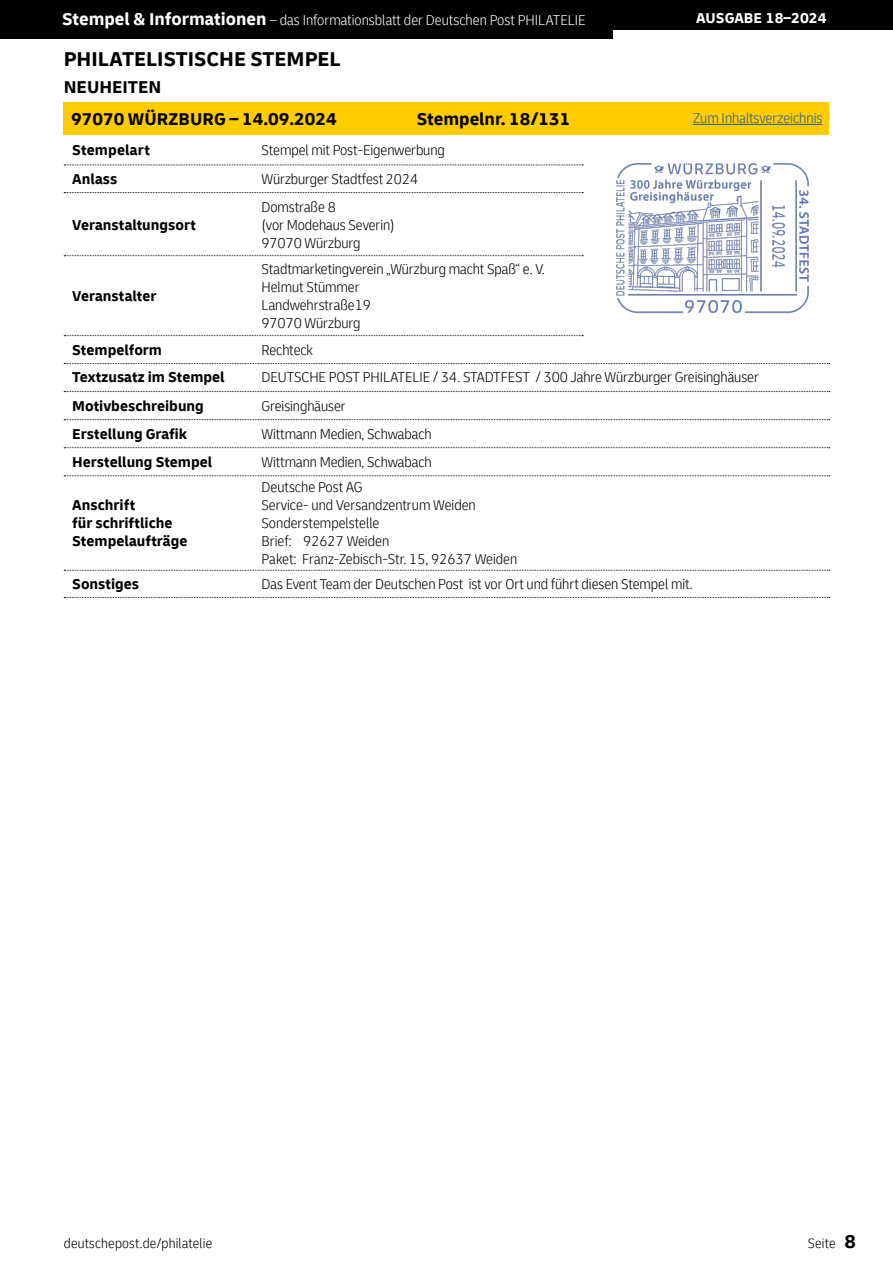
<style>
.page{position:relative;width:893px;height:1263px;background:#fff}
.page>*{position:absolute;margin:0;border:0;box-sizing:border-box;transform-origin:0 0}
.t1{font:700 21px "Delivery";color:#000}
.t2{font:700 18px/32px "Delivery";color:#000}
.t3{font:300 condensed 15px/18px "Delivery";letter-spacing:-.005em;color:#000}
.t4{font:700 15px/28px "Delivery";color:#000}
.t5{font:300 condensed 15px "Delivery";color:#fff}
.t6{font:300 condensed 15px "Delivery";color:#275b9b}
.t7{font:700 15px "Delivery";color:#fff}
.t8{font:300 condensed 14.25px "Delivery";letter-spacing:.015em;color:#000}
.s1{font-weight:700;font-stretch:normal;font-size:18px}
.s2{font-weight:700;font-stretch:normal;font-size:19.5px}
</style>
<div class="page">
<div style="left:0;top:0;width:893px;height:30px;background:#000"></div>
<div style="left:0;top:0;width:612px;height:38px;background:#000"></div>
<div style="left:64px;top:102px;width:765px;height:32px;background:#fc0"></div>
<svg style="left:64px;top:165px;width:519px;height:1px"></svg>
<svg style="left:64px;top:192px;width:519px;height:1px"></svg>
<svg style="left:64px;top:255px;width:519px;height:1px"></svg>
<svg style="left:64px;top:335px;width:519px;height:1px"></svg>
<svg style="left:64px;top:363px;width:766px;height:1px"></svg>
<svg style="left:64px;top:391px;width:766px;height:1px"></svg>
<svg style="left:64px;top:419px;width:766px;height:1px"></svg>
<svg style="left:64px;top:447px;width:766px;height:1px"></svg>
<svg style="left:64px;top:475px;width:766px;height:1px"></svg>
<svg style="left:64px;top:570px;width:766px;height:1px"></svg>
<img style="left:616px;top:163px;width:193px;height:151px">
<svg style="left:64px;top:597px;width:766px;height:1px"></svg>
<hr style="left:693px;top:124px;width:129px;height:1px;background:#275b9b">
<p class="t5" style="left:62px;top:12px;width:525px"><span class="s1">Stempel &amp; Informationen</span> – das Informationsblatt der Deutschen Post PHILATELIE</p>
<p class="t7" style="left:696px;top:9px;width:132px">AUSGABE 18–2024</p>
<h1 class="t1" style="left:64px;top:46px;width:278px">PHILATELISTISCHE STEMPEL</h1>
<p class="t2" style="left:71px;top:71px;width:267px;text-indent:-7px">NEUHEITEN<br>97070 WÜRZBURG – 14.09.2024</p>
<p class="t6" style="left:693px;top:109px;width:131px">Zum Inhaltsverzeichnis</p>
<p class="t2" style="left:417px;top:103px;width:155px">Stempelnr. 18/131</p>
<p class="t4" style="left:72px;top:136px;width:79px;line-height:29px">Stempelart<br>Anlass</p>
<p class="t4" style="left:72px;top:211px;width:125px">Veranstaltungsort</p>
<p class="t4" style="left:72px;top:282px;width:86px">Veranstalter</p>
<p class="t4" style="left:72px;top:336px;width:154px">Stempelform<br>Textzusatz im Stempel<br>Motivbeschreibung<br>Erstellung Grafik<br>Herstellung Stempel</p>
<p class="t4" style="left:72px;top:496px;width:117px;line-height:18px">Anschrift<br>für schriftliche<br>Stempelaufträge</p>
<p class="t3" style="left:261px;top:136px;width:185px;line-height:29px">Stempel mit Post-Eigenwerbung<br>Würzburger Stadtfest 2024</p>
<p class="t3" style="left:261px;top:198px;width:135px">Domstraße 8<br>(vor Modehaus Severin)<br>97070 Würzburg</p>
<p class="t3" style="left:261px;top:260px;width:285px">Stadtmarketingverein „Würzburg macht Spaß“ e. V.<br>Helmut Stümmer<br>Landwehrstraße19<br>97070 Würzburg</p>
<p class="t3" style="left:261px;top:336px;width:499px;line-height:28px">Rechteck<br>DEUTSCHE POST PHILATELIE / 34. STADTFEST / 300 Jahre Würzburger Greisinghäuser<br>Greisinghäuser<br>Wittmann Medien, Schwabach<br>Wittmann Medien, Schwabach</p>
<p class="t3" style="left:261px;top:478px;width:257px">Deutsche Post AG<br>Service- und Versandzentrum Weiden<br>Sonderstempelstelle<br>Brief: 92627 Weiden<br>Paket: Franz-Zebisch-Str. 15, 92637 Weiden</p>
<p class="t4" style="left:72px;top:570px;width:68px">Sonstiges</p>
<p class="t3" style="left:261px;top:575px;width:433px">Das Event Team der Deutschen Post ist vor Ort und führt diesen Stempel mit.</p>
<p class="t8" style="left:64px;top:1235px;width:150px">deutschepost.de/philatelie</p>
<p class="t8" style="left:808px;top:1235px;width:50px">Seite <span class="s2">8</span></p>
</div>
